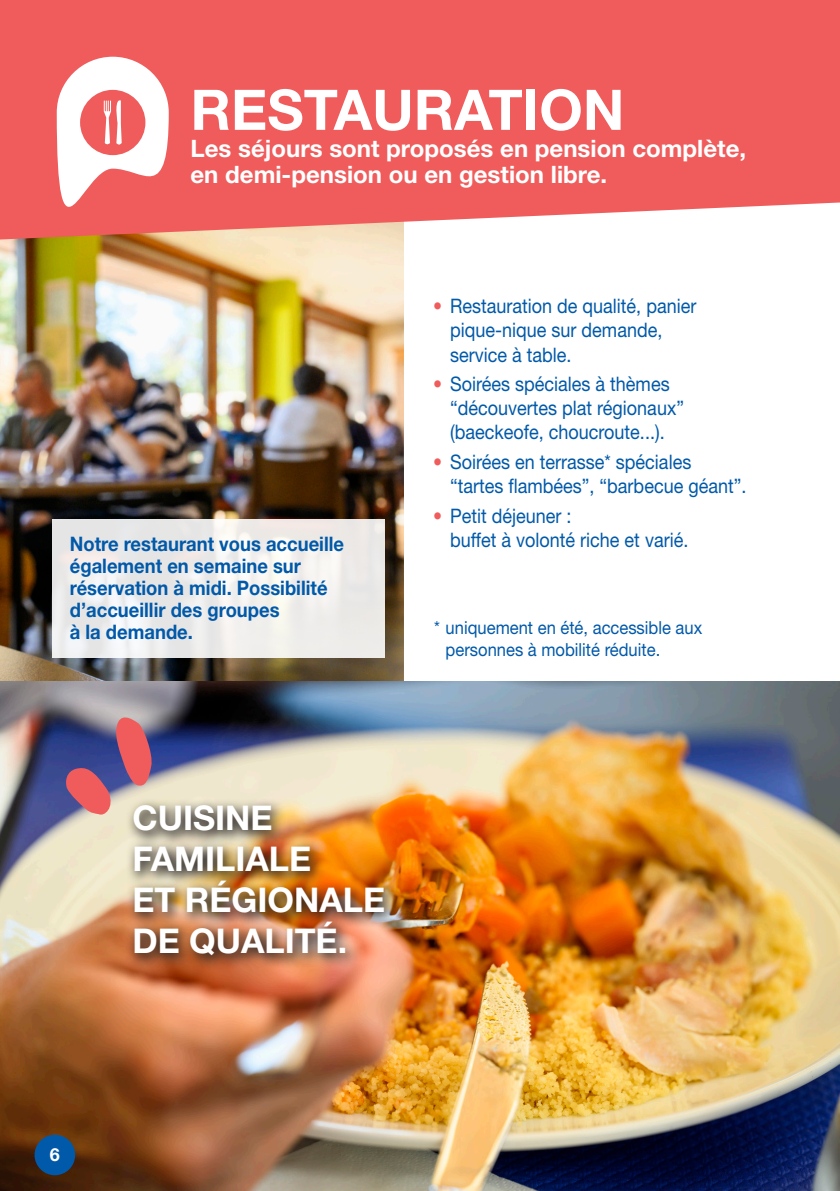
<style>
.page{position:relative;width:840px;height:1191px;background:#fff}
.page>*{position:absolute;margin:0;border:0;box-sizing:border-box;transform-origin:0 0}
.t1{font:700 56px "Helvetica Neue LT Std";color:#fff}
.t2{font:700 34px/40.8px "Helvetica Neue LT Std";color:#fff}
.t3{font:700 24px/26px "Helvetica Neue LT Std";color:#fff}
.t4{font:20px/24px "Helvetica Neue LT Std";color:#0159a9;scale:.9 1}
.t5{font:700 20px/22px "Helvetica Neue LT Std";color:#0159a9;scale:.92 1}
.t6{font:18px/21.6px "Helvetica Neue LT Std";color:#0159a9;scale:.92 1}
.t7{font:700 18px "Helvetica Neue LT Std";color:#fff}
.s1{color:#f05c5c}
</style>
<div class="page">
<img style="left:0;top:239px;width:404px;height:443px">
<img style="left:0;top:682px;width:839px;height:509px">
<svg style="left:0;top:0;width:839px;height:239px;background:#f16868"></svg>
<svg style="left:57px;top:57px;width:112px;height:227px"></svg>
<svg style="left:53px;top:519px;width:331px;height:138px;fill:#edebe9"></svg>
<img style="left:126px;top:798px;width:273px;height:173px">
<svg style="left:65px;top:713px;width:89px;height:103px;background:#996c85"></svg>
<div style="left:35px;top:1134px;width:40px;height:41px;background:#0159a9;border-radius:50%"></div>
<h1 class="t1" style="left:190px;top:75px;width:435px">RESTAURATION</h1>
<p class="t3" style="left:190px;top:135px;width:557px">Les séjours sont proposés en pension complète, en demi-pension ou en gestion libre.</p>
<p class="t5" style="left:70px;top:533px;width:299px">Notre restaurant vous accueille également en semaine sur réservation à midi. Possibilité d’accueillir des groupes<br>à la demande.</p>
<p class="t4" style="left:450px;top:294px;width:275px;text-indent:-17px"><span class="s1">•</span> Restauration de qualité, panier pique-nique sur demande, service à table.</p>
<p class="t4" style="left:450px;top:372px;width:261px;text-indent:-17px"><span class="s1">•</span> Soirées spéciales à thèmes “découvertes plat régionaux” (baeckeofe, choucroute...).</p>
<p class="t4" style="left:450px;top:449px;width:330px;text-indent:-17px"><span class="s1">•</span> Soirées en terrasse* spéciales “tartes flambées”, “barbecue géant”.</p>
<p class="t4" style="left:450px;top:503px;width:266px;text-indent:-17px"><span class="s1">•</span> Petit déjeuner :<br>buffet à volonté riche et varié.</p>
<p class="t6" style="left:445px;top:617px;width:280px;text-indent:-11px">* uniquement en été, accessible aux personnes à mobilité réduite.</p>
<h2 class="t2" style="left:132px;top:797px;width:254px">CUISINE<br>FAMILIALE<br>ET RÉGIONALE<br>DE QUALITÉ.</h2>
<p class="t7" style="left:50px;top:1143px;width:12px">6</p>
</div>
